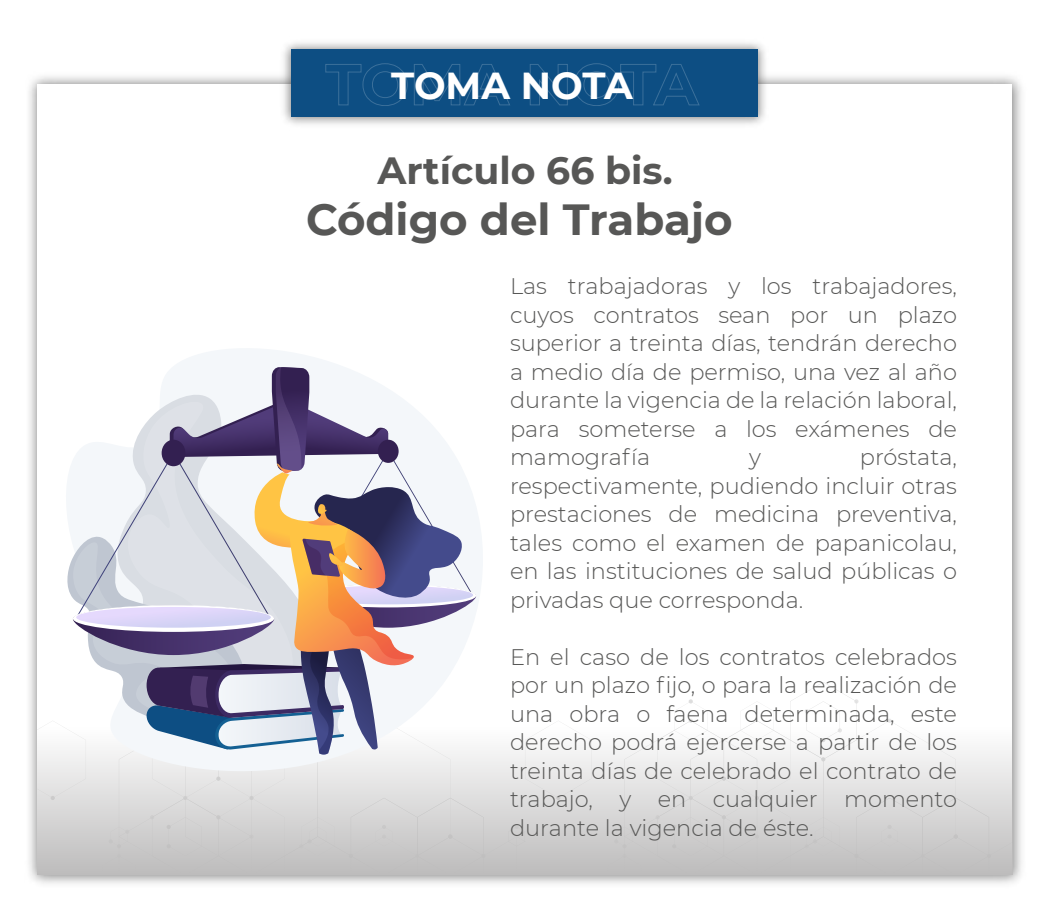
<style>
.page{position:relative;width:1050px;height:911px;background:#fff}
.page>*{position:absolute;margin:0;border:0;box-sizing:border-box;transform-origin:0 0}
.t1{font:700 43.5px "Montserrat";color:#575756}
.t2{font:700 37.8px "Montserrat";color:#575756}
.t3{font:700 37.5px "Montserrat";letter-spacing:-.005em;color:#fff}
.t4{font:300 22.5px/28.5px "Montserrat";color:#575756;text-align:justify}
</style>
<div class="page">
<img style="left:29px;top:76px;width:993px;height:808px">
<div style="left:38px;top:84px;width:974px;height:790px;background:#fff"></div>
<img style="left:277px;top:42px;width:496px;height:83px">
<div style="left:292px;top:50px;width:466px;height:67px;background:#0d4e83"></div>
<svg style="left:325px;top:63px;width:83px;height:43px"></svg>
<svg style="left:414px;top:64px;width:96px;height:42px"></svg>
<svg style="left:529px;top:64px;width:39px;height:42px"></svg>
<svg style="left:574px;top:63px;width:126px;height:43px"></svg>
<div style="left:38px;top:728px;width:974px;height:146px;background:linear-gradient(to bottom,#fefdfd,#bebdbd)"></div>
<svg style="left:174px;top:349px;width:169px;height:18px;fill:#f4f7fa"></svg>
<svg style="left:38px;top:367px;width:554px;height:507px"></svg>
<h3 class="t3" style="left:391px;top:59px;width:243px">TOMA NOTA</h3>
<h2 class="t2" style="left:377px;top:143px;width:297px">Artículo 66 bis.</h2>
<h1 class="t1" style="left:306px;top:188px;width:428px">Código del Trabajo</h1>
<p class="t4" style="left:510px;top:271px;width:449px">Las trabajadoras y los trabajadores, cuyos contratos sean por un plazo superior a treinta días, tendrán derecho a medio día de permiso, una vez al año durante la vigencia de la relación laboral, para someterse a los exámenes de mamografía</p>
<p class="t4" style="left:510px;top:442px;width:449px;text-indent:350px">próstata, respectivamente, pudiendo incluir otras prestaciones de medicina preventiva, tales como el examen de papanicolau, en las instituciones de salud públicas o privadas que corresponda.</p>
<p class="t4" style="left:510px;top:641px;width:449px">En el caso de los contratos celebrados por un plazo fijo, o para la realización de una obra o faena determinada, este derecho podrá ejercerse a partir de los treinta días de celebrado el contrato de trabajo, y en cualquier momento durante la vigencia de éste.</p>
<p class="t4" style="left:749px;top:442px;width:13px">y</p>
</div>
